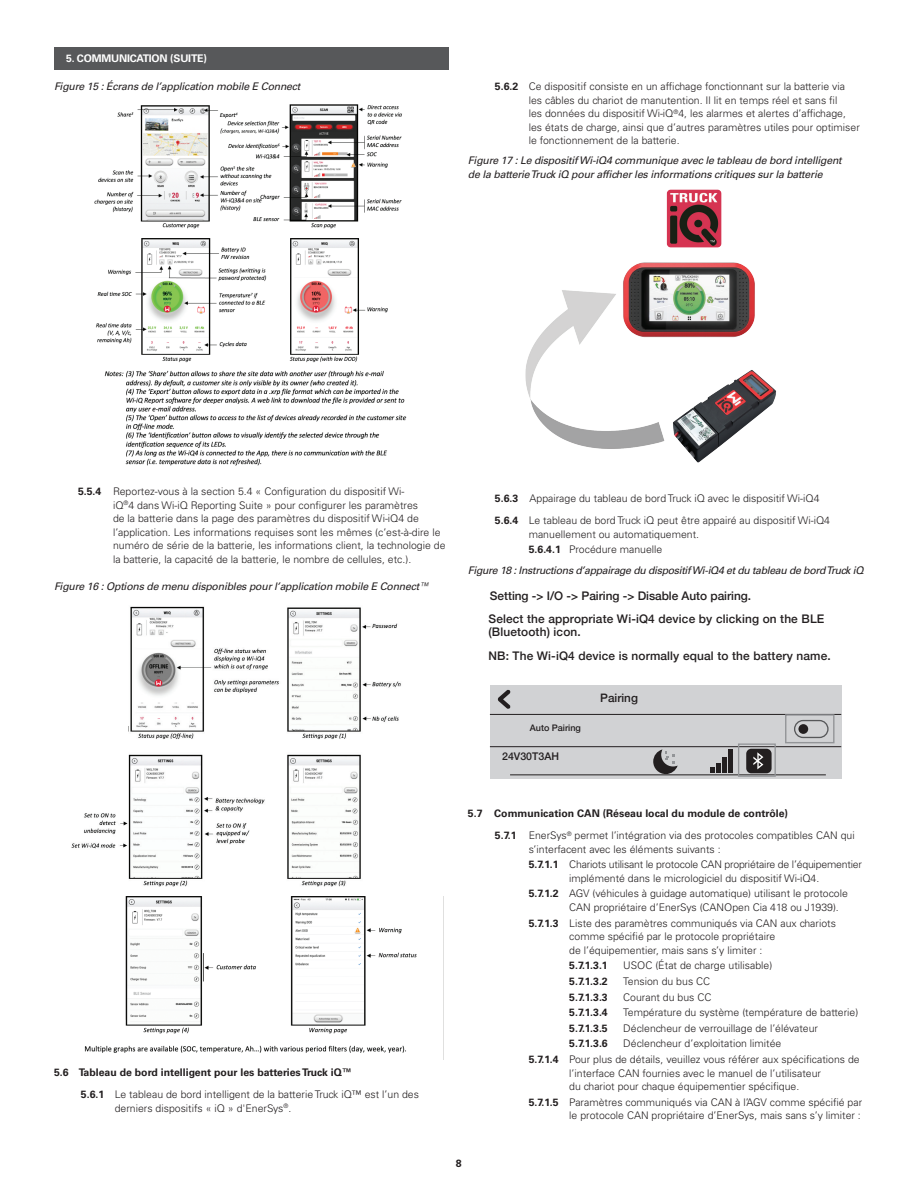
<style>
.page{position:relative;width:918px;height:1188px;background:#fff}
.page>*{position:absolute;margin:0;border:0;box-sizing:border-box;transform-origin:0 0}
.t1{font:500 11.85px/23.5px "Helvetica Neue";letter-spacing:.01em;color:#231f20}
.t2{font:500 11.7px "Helvetica Neue";color:#231f20}
.t3{font:300 10.5px/13.5px "Univers LT Std";color:#231f20}
.t4{font:italic 10.5px/13.5px "Univers LT Std";letter-spacing:-.02em;color:#231f20}
.t5{font:700 10.5px/22.4px "Univers LT Std";color:#231f20}
.t6{font:300 10.5px/15.6px "Univers LT Std";letter-spacing:-.02em;color:#231f20}
.t7{font:700 10.5px "Univers LT Std";letter-spacing:-.02em;color:#fff}
.t8{font:500 10.5px "Helvetica Neue";color:#231f20}
.t9{font:500 9px "Helvetica Neue";color:#231f20}
.s1{font-weight:700}
.s2{font-weight:300}
</style>
<div class="page">
<img style="left:525px;top:189px;width:252px;height:274px">
<div style="left:490px;top:686px;width:351px;height:93px;background:#d1d2d4"></div>
<svg style="left:498px;top:690px;width:13px;height:19px"></svg>
<div style="left:746px;top:749px;width:26px;height:24px;background:#231f20;border-radius:5px"></div>
<svg style="left:753px;top:752px;width:10px;height:17px"></svg>
<div style="left:798px;top:724px;width:10px;height:10px;background:#231f20;border-radius:50%"></div>
<div style="left:794px;top:720px;width:35px;height:18px;border:1px solid #57585a;border-radius:8px"></div>
<hr style="left:490px;top:714px;width:351px;height:1px;background:#231f20">
<hr style="left:490px;top:746px;width:351px;height:1px;background:#231f20">
<hr style="left:510px;top:775px;width:316px;height:1px;background:#231f20">
<hr style="left:728px;top:750px;width:4px;height:23px;background:#231f20">
<hr style="left:722px;top:757px;width:4px;height:16px;background:#231f20">
<hr style="left:716px;top:763px;width:4px;height:10px;background:#231f20">
<svg style="left:710px;top:767px;width:4px;height:6px"></svg>
<svg style="left:653px;top:749px;width:25px;height:25px"></svg>
<div style="left:785px;top:714px;width:50px;height:29px;border:1px solid #939598"></div>
<div style="left:738px;top:743px;width:38px;height:34px;border:1px solid #939598"></div>
<div style="left:55px;top:48px;width:394px;height:22px;background:#57585a"></div>
<img style="left:94px;top:104px;width:313px;height:362px">
<img style="left:71px;top:606px;width:330px;height:281px">
<img style="left:84px;top:897px;width:333px;height:156px">
<p class="t7" style="left:66px;top:52px;width:142px">5. COMMUNICATION (SUITE)</p>
<p class="t4" style="left:54px;top:80px;width:248px">Figure 15 : Écrans de l’application mobile E Connect</p>
<p class="t3" style="left:529px;top:80px;width:333px;text-indent:-34px"><span class="s1">5.6.2</span> Ce dispositif consiste en un affichage fonctionnant sur la batterie via les câbles du chariot de manutention. Il lit en temps réel et sans fil<br>les données du dispositif Wi-iQ<sup>®</sup>4, les alarmes et alertes d’affichage, les états de charge, ainsi que d’autres paramètres utiles pour optimiser le fonctionnement de la batterie.</p>
<p class="t4" style="left:468px;top:154px;width:375px">Figure 17 : Le dispositif Wi-iQ4 communique avec le tableau de bord intelligent de la batterie Truck iQ pour afficher les informations critiques sur la batterie</p>
<p class="t3" style="left:113px;top:485px;width:334px;text-indent:-35px"><span class="s1">5.5.4</span> Reportez-vous à la section 5.4 « Configuration du dispositif Wi-<br>iQ<sup>®</sup>4 dans Wi-iQ Reporting Suite » pour configurer les paramètres<br>de la batterie dans la page des paramètres du dispositif Wi-iQ4 de l’application. Les informations requises sont les mêmes (c’est-à-dire le numéro de série de la batterie, les informations client, la technologie de la batterie, la capacité de la batterie, le nombre de cellules, etc.).</p>
<p class="t4" style="left:54px;top:579px;width:377px">Figure 16 : Options de menu disponibles pour l’application mobile E Connect™</p>
<p class="t3" style="left:495px;top:487px;width:337px;line-height:22.4px"><span class="s1">5.6.3</span> Appairage du tableau de bord Truck iQ avec le dispositif Wi-iQ4<br><span class="s1">5.6.4</span> Le tableau de bord Truck iQ peut être appairé au dispositif Wi-iQ4</p>
<p class="t3" style="left:529px;top:526px;width:172px;line-height:15.6px">manuellement ou automatiquement.<br><span class="s1">5.6.4.1</span> Procédure manuelle</p>
<p class="t4" style="left:468px;top:563px;width:397px">Figure 18 : Instructions d’appairage du dispositif Wi-iQ4 et du tableau de bord Truck iQ</p>
<p class="t1" style="left:489px;top:583px;width:337px">Setting -&gt; I/O -&gt; Pairing -&gt; Disable Auto pairing.<br>Select the appropriate Wi-iQ4 device by clicking on the BLE</p>
<p class="t1" style="left:489px;top:618px;width:344px;line-height:24.6px">(Bluetooth) icon.<br>NB: The Wi-iQ4 device is normally equal to the battery name.</p>
<p class="t9" style="left:530px;top:721px;width:53px">Auto Pairing</p>
<p class="t8" style="left:502px;top:748px;width:58px">24V30T3AH</p>
<p class="t2" style="left:600px;top:689px;width:39px">Pairing</p>
<p class="t5" style="left:81px;top:1061px;width:340px;text-indent:-27px">5.6 Tableau de bord intelligent pour les batteries Truck iQ™<br>5.6.1 <span class="s2">Le tableau de bord intelligent de la batterie Truck iQ™ est l’un des</span></p>
<p class="t3" style="left:115px;top:1101px;width:178px">derniers dispositifs « iQ » d'EnerSys<sup>®</sup>.</p>
<p class="t3" style="left:495px;top:802px;width:361px;line-height:22.4px;text-indent:-27px"><span class="s1">5.7 Communication CAN (Réseau local du module de contrôle)<br>5.7.1</span> EnerSys<sup>®</sup> permet l’intégration via des protocoles compatibles CAN qui</p>
<p class="t6" style="left:529px;top:841px;width:335px">s’interfacent avec les éléments suivants :<br><span class="s1">5.7.1.1</span> Chariots utilisant le protocole CAN propriétaire de l’équipementier</p>
<p class="t3" style="left:529px;top:870px;width:321px;line-height:15.6px;text-indent:40px">implémenté dans le micrologiciel du dispositif Wi-iQ4.<br><span class="s1">5.7.1.2</span> AGV (véhicules à guidage automatique) utilisant le protocole</p>
<p class="t3" style="left:529px;top:899px;width:312px;line-height:15.6px;text-align:right">CAN propriétaire d’EnerSys (CANOpen Cia 418 ou J1939).<br><span class="s1">5.7.1.3</span> Liste des paramètres communiqués via CAN aux chariots</p>
<p class="t3" style="left:569px;top:930px;width:208px">comme spécifié par le protocole propriétaire de l’équipementier, mais sans s’y limiter :</p>
<p class="t5" style="left:569px;top:954px;width:40px">5.7.1.3.1</p>
<p class="t3" style="left:623px;top:959px;width:151px">USOC (État de charge utilisable)</p>
<p class="t5" style="left:569px;top:970px;width:40px">5.7.1.3.2</p>
<p class="t3" style="left:623px;top:974px;width:88px">Tension du bus CC</p>
<p class="t5" style="left:569px;top:986px;width:40px">5.7.1.3.3</p>
<p class="t3" style="left:623px;top:990px;width:90px">Courant du bus CC</p>
<p class="t5" style="left:569px;top:1001px;width:40px">5.7.1.3.4</p>
<p class="t3" style="left:623px;top:1006px;width:237px">Température du système (température de batterie)</p>
<p class="t5" style="left:569px;top:1017px;width:40px">5.7.1.3.5</p>
<p class="t3" style="left:623px;top:1021px;width:196px">Déclencheur de verrouillage de l’élévateur</p>
<p class="t5" style="left:569px;top:1033px;width:40px">5.7.1.3.6</p>
<p class="t3" style="left:529px;top:1036px;width:333px;line-height:15.6px;text-indent:94px">Déclencheur d’exploitation limitée<br><span class="s1">5.7.1.4</span> Pour plus de détails, veuillez vous référer aux spécifications de</p>
<p class="t3" style="left:569px;top:1066px;width:253px">l’interface CAN fournies avec le manuel de l’utilisateur du chariot pour chaque équipementier spécifique.</p>
<p class="t3" style="left:529px;top:1095px;width:335px;text-align:right"><span class="s1">5.7.1.5</span> Paramètres communiqués via CAN à l’AGV comme spécifié par le protocole CAN propriétaire d’EnerSys, mais sans s’y limiter :</p>
<p class="t5" style="left:456px;top:1153px;width:7px">8</p>
</div>
